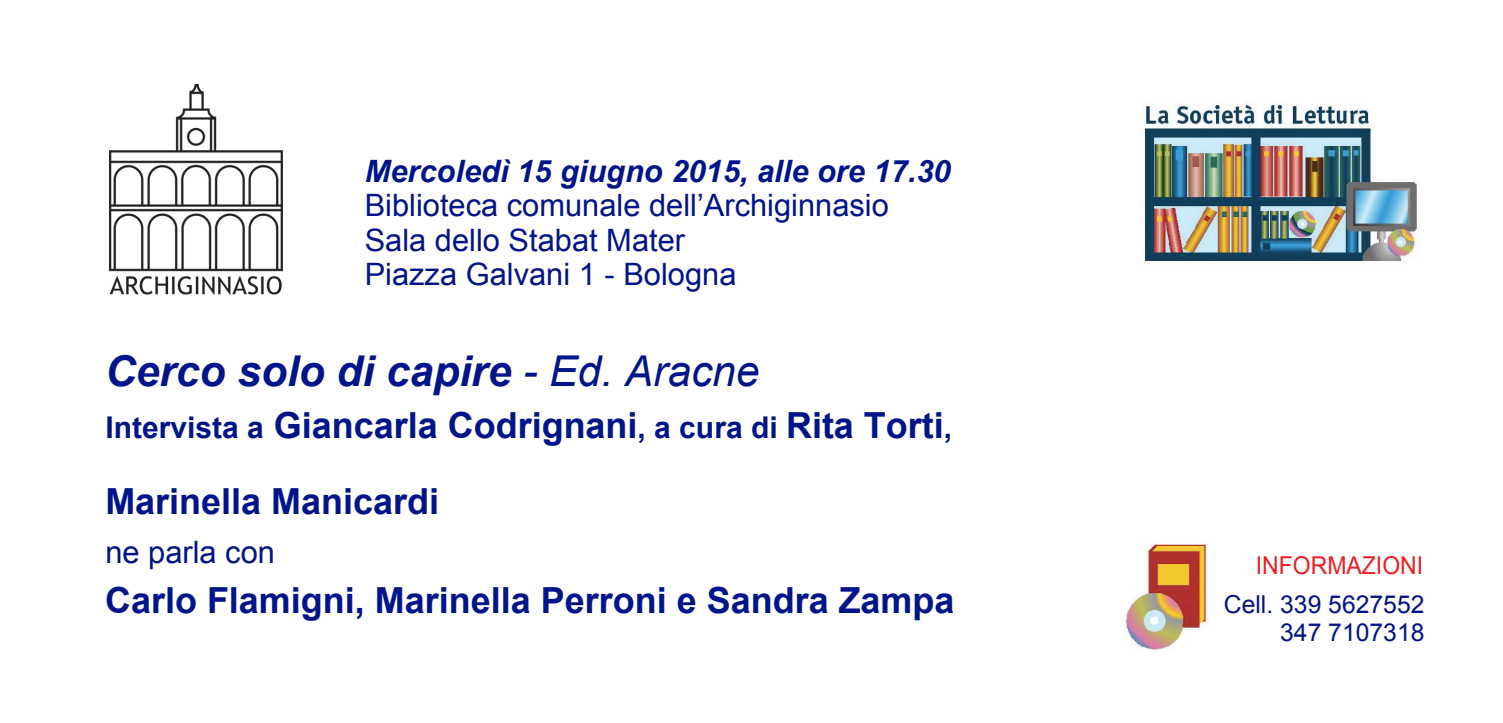
<style>
.page{position:relative;width:1503px;height:723px;background:#fff}
.page>*{position:absolute;margin:0;border:0;box-sizing:border-box;transform-origin:0 0}
.t1{font:italic 700 42.5px "Arial";color:#00148b}
.t2{font:700 36px/76.2px "Arial";color:#00148b}
.t3{font:30.75px/34.5px "Arial";color:#00148b}
.t4{font:italic 700 30.75px "Arial";color:#00148b}
.t5{font:24.75px/27.5px "Arial";color:#00148b;text-align:right}
.t6{font:24.5px "Arial";color:#ee1d24;scale:.94 1}
.s1{font-weight:400}
.s2{font-size:30px}
</style>
<div class="page">
<img style="left:110px;top:84px;width:172px;height:211px">
<img style="left:1126px;top:543px;width:83px;height:107px">
<img style="left:1141px;top:104px;width:278px;height:158px">
<p class="t4" style="left:365px;top:151px;width:587px">Mercoledì 15 giugno 2015, alle ore 17.30</p>
<p class="t3" style="left:365px;top:189px;width:526px">Biblioteca comunale dell’Archiginnasio<br>Sala dello Stabat Mater<br>Piazza Galvani 1 - Bologna</p>
<p class="t1" style="left:105px;top:343px;width:656px">Cerco solo di capire <span class="s1">- Ed. Aracne</span></p>
<p class="t2" style="left:105px;top:388px;width:848px"><span class="s2">Intervista a</span> Giancarla Codrignani<span class="s2">, a cura di</span> Rita Torti<span class="s2">,<br></span>Marinella Manicardi</p>
<p class="t3" style="left:105px;top:535px;width:171px">ne parla con</p>
<p class="t2" style="left:105px;top:563px;width:851px">Carlo Flamigni, Marinella Perroni e Sandra Zampa</p>
<p class="t5" style="left:1223px;top:591px;width:202px">Cell. 339 5627552<br>347 7107318</p>
<p class="t6" style="left:1255px;top:550px;width:180px">INFORMAZIONI</p>
</div>
